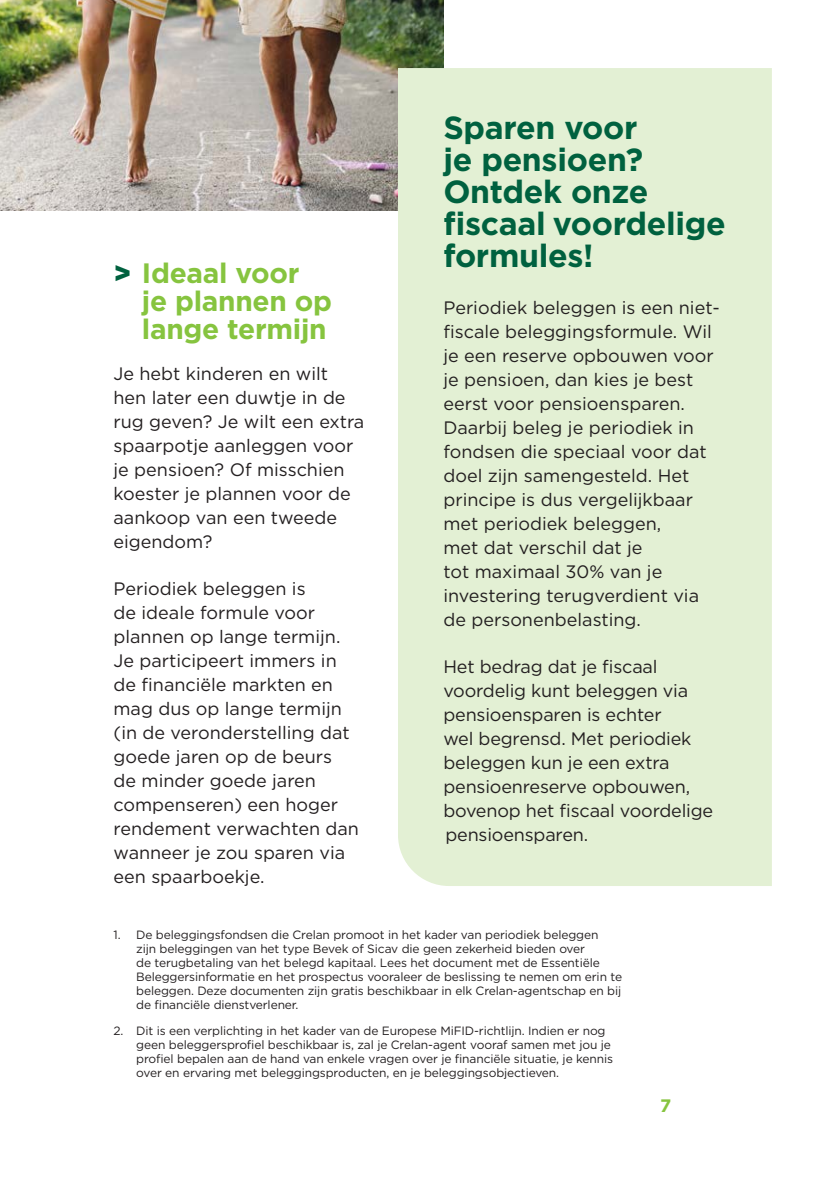
<style>
.page{position:relative;width:840px;height:1191px;background:#fff}
.page>*{position:absolute;margin:0;border:0;box-sizing:border-box;transform-origin:0 0}
.Subtitel_2_groen{font:700 32px/32px "Gotham";letter-spacing:-.01em;color:#00613f}
.t1{font:700 28px/28px "Gotham";letter-spacing:-.01em;color:#86c43f}
.Body{font:18px/24px "Gotham";color:#231f20}
.t2{font:700 18px "Gotham";color:#86c43f}
.Body-2{font:12px/14px "Gotham";letter-spacing:-.01em;color:#231f20}
.s1{font-weight:900;color:#00613f}
</style>
<div class="page">
<img style="left:0;top:0;width:443px;height:210px">
<div style="left:398px;top:68px;width:373px;height:818px;background:#e3f0d4"></div>
<p class="t1" style="left:142px;top:259px;width:191px;text-indent:-28px"><span class="s1">&gt;</span> Ideaal voor<br>je plannen op lange termijn</p>
<p class="Body" style="left:113px;top:361px;width:252px">Je hebt kinderen en wilt hen later een duwtje in de rug geven? Je wilt een extra spaarpotje aanleggen voor je pensioen? Of misschien koester je plannen voor de aankoop van een tweede eigendom?</p>
<p class="Body" style="left:113px;top:576px;width:247px">Periodiek beleggen is<br>de ideale formule voor plannen op lange termijn.<br>Je participeert immers in de financiële markten en mag dus op lange termijn (in de veronderstelling dat goede jaren op de beurs de minder goede jaren compenseren) een hoger rendement verwachten dan wanneer je zou sparen via een spaarboekje.</p>
<p class="Subtitel_2_groen" style="left:443px;top:111px;width:284px">Sparen voor<br>je pensioen?<br>Ontdek onze fiscaal voordelige formules!</p>
<p class="Body" style="left:443px;top:295px;width:278px">Periodiek beleggen is een niet&shy;fiscale beleggingsformule. Wil je een reserve opbouwen voor je pensioen, dan kies je best eerst voor pensioensparen.<br>Daarbij beleg je periodiek in fondsen die speciaal voor dat doel zijn samengesteld. Het principe is dus vergelijkbaar met periodiek beleggen,<br>met dat verschil dat je<br>tot maximaal 30% van je investering terugverdient via de personenbelasting.</p>
<p class="Body" style="left:443px;top:654px;width:271px">Het bedrag dat je fiscaal voordelig kunt beleggen via pensioensparen is echter<br>wel begrensd. Met periodiek beleggen kun je een extra pensioenreserve opbouwen, bovenop het fiscaal voordelige pensioensparen.</p>
<p class="Body-2" style="left:136px;top:928px;width:487px;text-indent:-23px">1. De beleggingsfondsen die Crelan promoot in het kader van periodiek beleggen<br>zijn beleggingen van het type Bevek of Sicav die geen zekerheid bieden over<br>de terugbetaling van het belegd kapitaal. Lees het document met de Essentiële Beleggersinformatie en het prospectus vooraleer de beslissing te nemen om erin te beleggen. Deze documenten zijn gratis beschikbaar in elk Crelan-agentschap en bij de financiële dienstverlener.</p>
<p class="Body-2" style="left:136px;top:1023px;width:478px;text-indent:-23px">2. Dit is een verplichting in het kader van de Europese MiFID-richtlijn. Indien er nog geen beleggersprofiel beschikbaar is, zal je Crelan-agent vooraf samen met jou je profiel bepalen aan de hand van enkele vragen over je financiële situatie, je kennis over en ervaring met beleggingsproducten, en je beleggingsobjectieven.</p>
<p class="t2" style="left:660px;top:1093px;width:13px">7</p>
</div>
